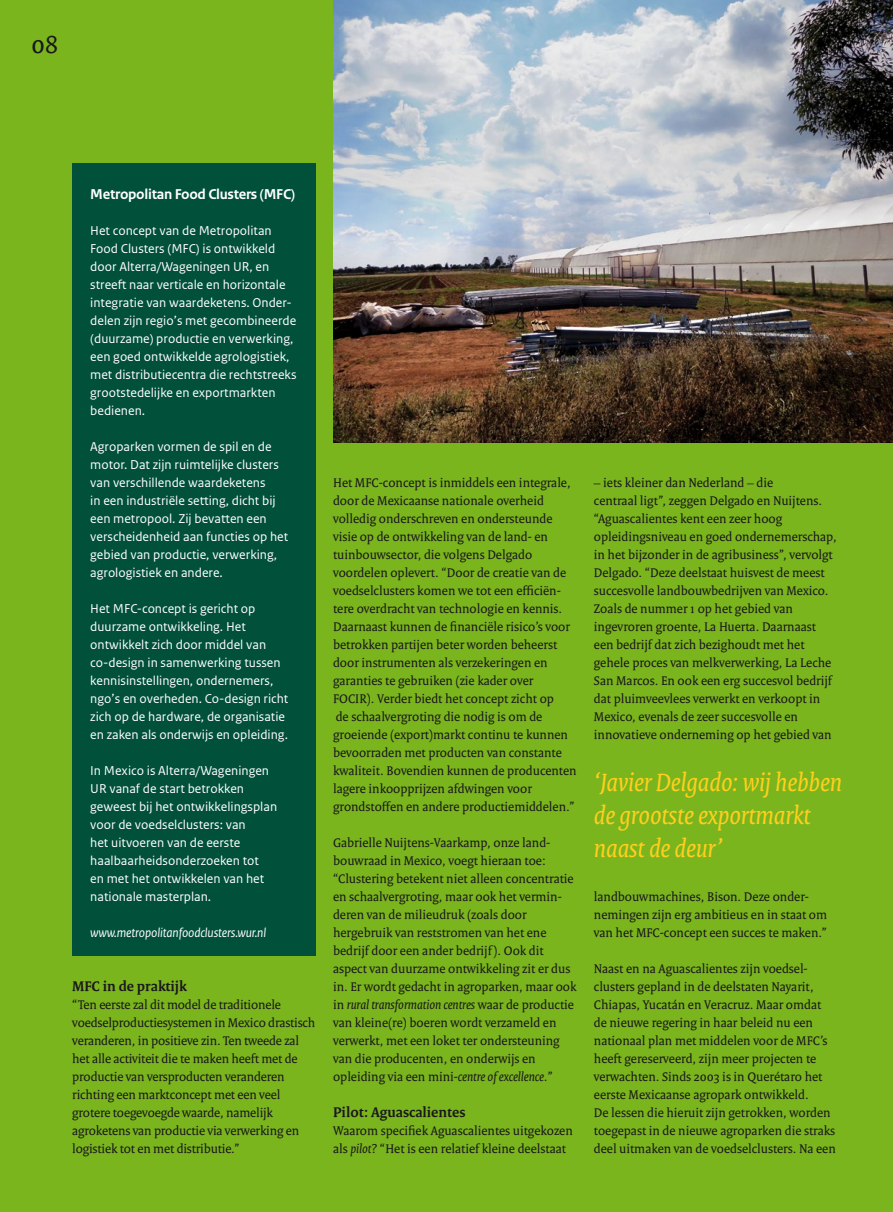
<style>
.page{position:relative;width:893px;height:1212px;background:#7ab51d}
.page>*{position:absolute;margin:0;border:0;box-sizing:border-box;transform-origin:0 0}
.t1{font:italic 27px/33px "Rijksoverheid Serif";color:#ffcf1f}
.t2{font:27px "Rijksoverheid Serif";color:#1a171c}
.t3{font:700 15px "Rijksoverheid Serif";color:#1a171c}
.t4{font:700 15px "Rijksoverheid Sans Text";letter-spacing:-.02em;color:#fff}
.t5{font:13.5px/18px "Rijksoverheid Serif";color:#1a171c}
.t6{font:13.5px/18px "Rijksoverheid Sans Text";color:#fff}
.t7{font:italic 13.5px "Rijksoverheid Sans Text";letter-spacing:-.01em;color:#fff}
.s1{font-style:italic}
</style>
<div class="page">
<div style="left:72px;top:163px;width:244px;height:792px;background:#00503a"></div>
<img style="left:333px;top:0;width:560px;height:442px">
<h1 class="t2" style="left:31px;top:28px;width:28px">08</h1>
<p class="t4" style="left:90px;top:186px;width:206px">Metropolitan Food Clusters (MFC)</p>
<p class="t6" style="left:90px;top:222px;width:208px">Het concept van de Metropolitan Food Clusters (MFC) is ontwikkeld door Alterra/Wageningen UR, en streeft naar verticale en horizontale integratie van waardeketens. Onder&shy;delen zijn regio’s met gecombineerde (duurzame) productie en verwerking, een goed ontwikkelde agrologistiek, met distributiecentra die rechtstreeks grootstedelijke en exportmarkten bedienen.</p>
<p class="t6" style="left:90px;top:438px;width:199px">Agroparken vormen de spil en de motor. Dat zijn ruimtelijke clusters van verschillende waardeketens<br>in een industriële setting, dicht bij een metropool. Zij bevatten een verscheidenheid aan functies op het gebied van productie, verwerking, agrologistiek en andere.</p>
<p class="t6" style="left:90px;top:600px;width:200px">Het MFC-concept is gericht op duurzame ontwikkeling. Het ontwikkelt zich door middel van co-design in samenwerking tussen kennisinstellingen, ondernemers, ngo’s en overheden. Co-design richt zich op de hardware, de organisatie en zaken als onderwijs en opleiding.</p>
<p class="t6" style="left:90px;top:762px;width:188px">In Mexico is Alterra/Wageningen<br>UR vanaf de start betrokken geweest bij het ontwikkelingsplan voor de voedselclusters: van<br>het uitvoeren van de eerste haalbaarheidsonderzoeken tot<br>en met het ontwikkelen van het nationale masterplan.</p>
<p class="t7" style="left:90px;top:925px;width:178px">www.metropolitanfoodclusters.wur.nl</p>
<p class="t3" style="left:72px;top:977px;width:116px">MFC in de praktijk</p>
<p class="t5" style="left:72px;top:996px;width:245px">“Ten eerste zal dit model de traditionele voedselproductiesystemen in Mexico drastisch veranderen, in positieve zin. Ten tweede zal het alle activiteit die te maken heeft met de productie van versproducten veranderen richting een marktconcept met een veel grotere toegevoegde waarde, namelijk agroketens van productie via verwerking en logistiek tot en met distributie.”</p>
<p class="t5" style="left:333px;top:474px;width:245px">Het MFC-concept is inmiddels een integrale, door de Mexicaanse nationale overheid volledig onderschreven en ondersteunde visie op de ontwikkeling van de land- en tuinbouwsector, die volgens Delgado voordelen oplevert. “Door de creatie van de voedselclusters komen we tot een efficiën&shy;tere overdracht van technologie en kennis.<br>Daarnaast kunnen de financiële risico’s voor betrokken partijen beter worden beheerst door instrumenten als verzekeringen en garanties te gebruiken (zie kader over FOCIR). Verder biedt het concept zicht op<br>de schaalvergroting die nodig is om de groeiende (export)markt continu te kunnen bevoorraden met producten van constante kwaliteit. Bovendien kunnen de producenten lagere inkoopprijzen afdwingen voor grondstoffen en andere productiemiddelen.”</p>
<p class="t5" style="left:333px;top:834px;width:245px">Gabrielle Nuijtens-Vaarkamp, onze land&shy;bouwraad in Mexico, voegt hieraan toe: “Clustering betekent niet alleen concentratie en schaalvergroting, maar ook het vermin&shy;deren van de milieudruk (zoals door hergebruik van reststromen van het ene bedrijf door een ander bedrijf ). Ook dit aspect van duurzame ontwikkeling zit er dus in. Er wordt gedacht in agroparken, maar ook in <span class="s1">rural transformation centres</span> waar de productie van kleine(re) boeren wordt verzameld en verwerkt, met een loket ter ondersteuning van die producenten, en onderwijs en opleiding via een mini-<span class="s1">centre of excellence.</span>”</p>
<p class="t3" style="left:333px;top:1103px;width:134px">Pilot: Aguascalientes</p>
<p class="t5" style="left:333px;top:1122px;width:241px">Waarom specifiek Aguascalientes uitgekozen als <span class="s1">pilot</span>? “Het is een relatief kleine deelstaat</p>
<p class="t5" style="left:594px;top:474px;width:244px">– iets kleiner dan Nederland – die<br>centraal ligt”, zeggen Delgado en Nuijtens. “Aguascalientes kent een zeer hoog opleidingsniveau en goed ondernemerschap, in het bijzonder in de agribusiness”, vervolgt Delgado. “Deze deelstaat huisvest de meest succesvolle landbouwbedrijven van Mexico.<br>Zoals de nummer 1 op het gebied van ingevroren groente, La Huerta. Daarnaast een bedrijf dat zich bezighoudt met het gehele proces van melkverwerking, La Leche San Marcos. En ook een erg succesvol bedrijf dat pluimveevlees verwerkt en verkoopt in Mexico, evenals de zeer succesvolle en innovatieve onderneming op het gebied van</p>
<h1 class="t1" style="left:594px;top:766px;width:250px">‘Javier Delgado: wij hebben de grootste exportmarkt naast de deur’</h1>
<p class="t5" style="left:594px;top:888px;width:235px">landbouwmachines, Bison. Deze onder&shy;nemingen zijn erg ambitieus en in staat om van het MFC-concept een succes te maken.”</p>
<p class="t5" style="left:594px;top:960px;width:243px">Naast en na Aguascalientes zijn voedsel&shy;clusters gepland in de deelstaten Nayarit, Chiapas, Yucatán en Veracruz. Maar omdat de nieuwe regering in haar beleid nu een nationaal plan met middelen voor de MFC’s heeft gereserveerd, zijn meer projecten te verwachten. Sinds 2003 is in Querétaro het eerste Mexicaanse agropark ontwikkeld.<br>De lessen die hieruit zijn getrokken, worden toegepast in de nieuwe agroparken die straks deel uitmaken van de voedselclusters. Na een</p>
</div>
